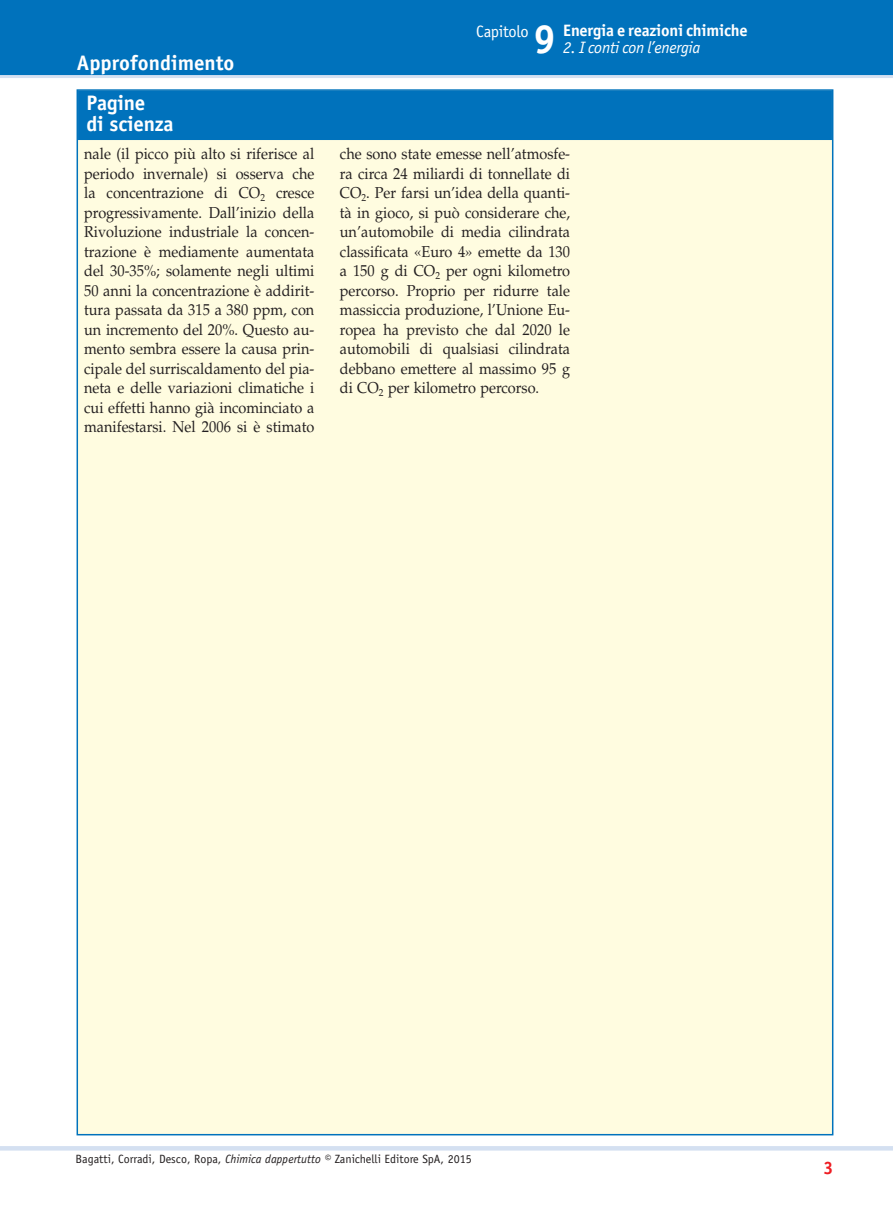
<style>
.page{position:relative;width:893px;height:1212px;background:#fff}
.page>*{position:absolute;margin:0;border:0;box-sizing:border-box;transform-origin:0 0}
.t1{font:700 40.65px "Officina Sans Std";color:#fff}
.t2{font:700 21px/21px "Officina Sans Std";color:#fff}
.t3{font:700 18px "Officina Sans Std";color:#ee1d23}
.t4{font:700 16.5px "Officina Sans Std";letter-spacing:-.015em;color:#fff}
.t5{font:italic 16.5px "Officina Sans Std";letter-spacing:-.015em;color:#fff}
.t6{font:16.5px "Officina Sans Std";letter-spacing:-.02em;color:#fff}
.t7{font:15.75px/19.5px "Palatino LT Std";color:#231f20;text-align:justify;scale:.92 1}
.t8{font:12px "Officina Sans Std";color:#231f20}
.s1{font-style:italic}
</style>
<div class="page">
<div style="left:0;top:0;width:893px;height:76px;background:#0072bc"></div>
<hr style="left:0;top:75px;width:893px;height:3px;background:#d4e0f1">
<hr style="left:0;top:1146px;width:893px;height:4px;background:#d4e0f1">
<div style="left:77px;top:90px;width:756px;height:1045px;background:#fffce0"></div>
<div style="left:78px;top:91px;width:754px;height:49px;background:#0072bc"></div>
<h2 class="t2" style="left:77px;top:52px;width:159px">Approfondimento</h2>
<h1 class="t1" style="left:533px;top:14px;width:24px">9</h1>
<p class="t4" style="left:563px;top:20px;width:186px">Energia e reazioni chimiche</p>
<p class="t6" style="left:476px;top:22px;width:54px">Capitolo</p>
<p class="t5" style="left:563px;top:38px;width:139px">2. I conti con l’energia</p>
<h2 class="t2" style="left:87px;top:92px;width:89px">Pagine<br>di scienza</h2>
<p class="t7" style="left:84px;top:144px;width:252px">nale (il picco più alto si riferisce al periodo invernale) si osserva che la concentrazione di CO<sub>2</sub> cresce progressivamente. Dall’inizio della Rivoluzione industriale la concen&shy;trazione è mediamente aumentata del 30-35%; solamente negli ultimi 50 anni la concentrazione è addirit&shy;tura passata da 315 a 380 ppm, con un incremento del 20%. Questo au&shy;mento sembra essere la causa prin&shy;cipale del surriscaldamento del pia&shy;neta e delle variazioni climatiche i cui effetti hanno già incominciato a manifestarsi. Nel 2006 si è stimato</p>
<p class="t7" style="left:340px;top:144px;width:252px">che sono state emesse nell’atmosfe&shy;ra circa 24 miliardi di tonnellate di CO<sub>2</sub>. Per farsi un’idea della quanti&shy;tà in gioco, si può considerare che, un’automobile di media cilindrata classificata «Euro 4» emette da 130 a 150 g di CO<sub>2</sub> per ogni kilometro percorso. Proprio per ridurre tale massiccia produzione, l’Unione Eu&shy;ropea ha previsto che dal 2020 le automobili di qualsiasi cilindrata debbano emettere al massimo 95 g di CO<sub>2</sub> per kilometro percorso.</p>
<p class="t8" style="left:75px;top:1152px;width:398px">Bagatti, Corradi, Desco, Ropa, <span class="s1">Chimica dappertutto ©</span> Zanichelli Editore SpA, 2015</p>
<p class="t3" style="left:823px;top:1156px;width:12px">3</p>
</div>
